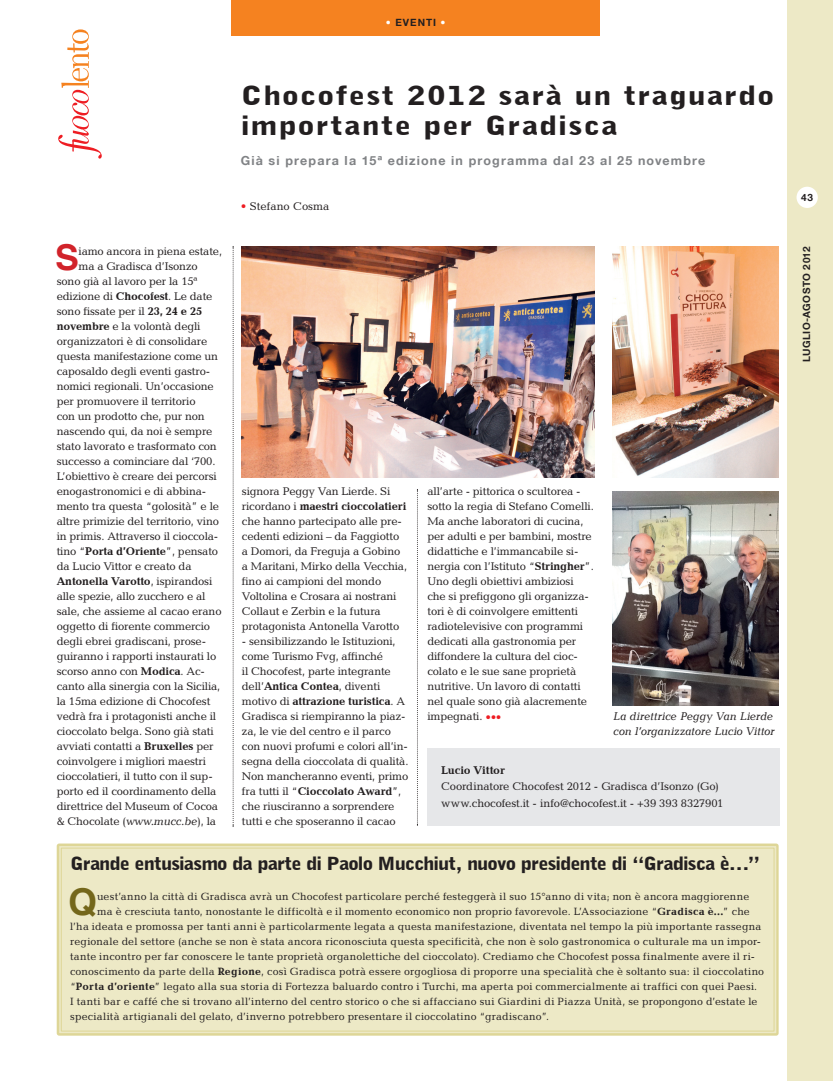
<style>
.page{position:relative;width:833px;height:1081px;background:#fff}
.page>*{position:absolute;margin:0;border:0;box-sizing:border-box;transform-origin:0 0}
.t1{font:700 37px "Helvetica";color:#74671b}
.t2{font:700 35.62px "Helvetica";color:#d1232a}
.NOT_USED_Normale{font:900 26px/30px "Bell Gothic BT";letter-spacing:.035em;color:#231f20;scale:1.25 1}
.new_Body{font:900 18px "Bell Gothic BT";letter-spacing:-.045em;color:#231f20;scale:1.13 1}
.NOT_USED_Normale-2{font:700 12.5px "Helvetica Neue LT";letter-spacing:.09em;color:#808285}
.new_Body-2{font:11.25px/15px "Candida LT";letter-spacing:-.015em;color:#231f20}
.new_Body-3{font:italic 11.25px/15px "Candida LT";letter-spacing:-.015em;color:#231f20}
.new_Body-4{font:700 11.25px "Candida LT";letter-spacing:-.015em;color:#231f20}
.t3{font:10.62px "Candida LT";letter-spacing:.02em;color:#231f20}
.NOT_USED_Normale-3{font:700 10px "Helvetica Neue LT";letter-spacing:.045em;color:#231f20}
.s1{color:#fff}
.s2{font-weight:700}
.s3{font-weight:400}
.s4{font-style:italic}
.s5{color:#ee1d23}
</style>
<div class="page">
<div style="left:788px;top:0;width:45px;height:1081px;background:#ede9c6"></div>
<div style="left:796px;top:187px;width:21px;height:21px;background:#fff;border-radius:50%"></div>
<svg style="left:58px;top:29px;width:44px;height:130px"></svg>
<svg style="left:417px;top:489px;width:1px;height:336px"></svg>
<svg style="left:233px;top:246px;width:1px;height:580px"></svg>
<div style="left:231px;top:0;width:369px;height:35px;background:#f58220"></div>
<div style="left:427px;top:748px;width:352px;height:77px;background:#e6e7e9"></div>
<div style="left:59px;top:846px;width:717px;height:187px;background:#ede9c6"></div>
<div style="left:57px;top:843px;width:721px;height:192px;border:2px solid #ded697"></div>
<div style="left:61px;top:847px;width:713px;height:184px;border:1px solid #ded697"></div>
<img style="left:242px;top:246px;width:352px;height:232px">
<img style="left:612px;top:246px;width:166px;height:232px">
<img style="left:612px;top:491px;width:166px;height:214px">
<p class="NOT_USED_Normale-3" style="left:386px;top:16px;width:61px"><span class="s1">•</span> EVENTI <span class="s1">•</span></p>
<p class="NOT_USED_Normale" style="left:241px;top:80px;width:428px">Chocofest 2012 sarà un traguardo importante per Gradisca</p>
<p class="NOT_USED_Normale-2" style="left:241px;top:153px;width:466px">Già si prepara la 15ª edizione in programma dal 23 al 25 novembre</p>
<p class="t2" style="left:55px;top:225px;width:25px">S</p>
<p class="new_Body-2" style="left:78px;top:244px;width:145px">iamo ancora in piena estate,</p>
<p class="new_Body-2" style="left:78px;top:259px;width:121px">ma a Gradisca d’Isonzo</p>
<p class="new_Body-2" style="left:57px;top:274px;width:142px">sono già al lavoro per la 15ª</p>
<p class="new_Body-2" style="left:57px;top:289px;width:157px">edizione di <span class="s2">Chocofest</span>. Le date</p>
<p class="new_Body-2" style="left:57px;top:304px;width:147px">sono fissate per il <span class="s2">23, 24 e 25</span></p>
<p class="new_Body-2" style="left:57px;top:319px;width:145px"><span class="s2">novembre</span> e la volontà degli</p>
<p class="new_Body-2" style="left:57px;top:334px;width:152px">organizzatori è di consolidare</p>
<p class="new_Body-2" style="left:57px;top:349px;width:163px">questa manifestazione come un</p>
<p class="new_Body-2" style="left:57px;top:364px;width:155px">caposaldo degli eventi gastro-</p>
<p class="new_Body-2" style="left:57px;top:379px;width:158px">nomici regionali. Un’occasione</p>
<p class="new_Body-2" style="left:57px;top:394px;width:140px">per promuovere il territorio</p>
<p class="new_Body-2" style="left:57px;top:409px;width:149px">con un prodotto che, pur non</p>
<p class="new_Body-2" style="left:57px;top:424px;width:157px">nascendo qui, da noi è sempre</p>
<p class="new_Body-2" style="left:57px;top:439px;width:162px">stato lavorato e trasformato con</p>
<p class="new_Body-2" style="left:57px;top:454px;width:160px">successo a cominciare dal ‘700.</p>
<p class="new_Body-2" style="left:57px;top:469px;width:162px">L’obiettivo è creare dei percorsi</p>
<p class="new_Body-2" style="left:57px;top:484px;width:151px">enogastronomici e di abbina-</p>
<p class="new_Body-2" style="left:57px;top:499px;width:164px">mento tra questa “golosità” e le</p>
<p class="new_Body-2" style="left:57px;top:514px;width:164px">altre primizie del territorio, vino</p>
<p class="new_Body-2" style="left:57px;top:529px;width:163px">in primis. Attraverso il cioccola-</p>
<p class="new_Body-2" style="left:57px;top:544px;width:163px">tino “<span class="s2">Porta d’Oriente</span>”, pensato</p>
<p class="new_Body-2" style="left:57px;top:559px;width:136px">da Lucio Vittor e creato da</p>
<p class="new_Body-4" style="left:57px;top:575px;width:157px">Antonella Varotto<span class="s3">, ispirandosi</span></p>
<p class="new_Body-2" style="left:57px;top:589px;width:150px">alle spezie, allo zucchero e al</p>
<p class="new_Body-2" style="left:57px;top:604px;width:166px">sale, che assieme al cacao erano</p>
<p class="new_Body-2" style="left:57px;top:619px;width:155px">oggetto di fiorente commercio</p>
<p class="new_Body-2" style="left:57px;top:634px;width:151px">degli ebrei gradiscani, prose-</p>
<p class="new_Body-2" style="left:57px;top:649px;width:161px">guiranno i rapporti instaurati lo</p>
<p class="new_Body-2" style="left:57px;top:664px;width:150px">scorso anno con <span class="s2">Modica</span>. Ac-</p>
<p class="new_Body-2" style="left:57px;top:679px;width:165px">canto alla sinergia con la Sicilia,</p>
<p class="new_Body-2" style="left:57px;top:694px;width:155px">la 15ma edizione di Chocofest</p>
<p class="new_Body-2" style="left:57px;top:709px;width:161px">vedrà fra i protagonisti anche il</p>
<p class="new_Body-2" style="left:57px;top:724px;width:159px">cioccolato belga. Sono già stati</p>
<p class="new_Body-2" style="left:57px;top:739px;width:158px">avviati contatti a <span class="s2">Bruxelles</span> per</p>
<p class="new_Body-2" style="left:57px;top:754px;width:151px">coinvolgere i migliori maestri</p>
<p class="new_Body-2" style="left:57px;top:769px;width:157px">cioccolatieri, il tutto con il sup-</p>
<p class="new_Body-2" style="left:57px;top:784px;width:161px">porto ed il coordinamento della</p>
<p class="new_Body-2" style="left:57px;top:799px;width:163px">direttrice del Museum of Cocoa</p>
<p class="new_Body-2" style="left:57px;top:814px;width:161px">&amp; Chocolate (<span class="s4">www.mucc.be</span>), la</p>
<p class="new_Body-2" style="left:241px;top:199px;width:90px"><span class="s5">•</span> Stefano Cosma</p>
<p class="new_Body-2" style="left:242px;top:484px;width:167px">signora Peggy Van Lierde. Si ricordano i <span class="s2">maestri cioccolatieri </span>che hanno partecipato alle pre&shy;cedenti edizioni – da Faggiotto a Domori, da Freguja a Gobino a Maritani, Mirko della Vecchia, fino ai campioni del mondo<br>Voltolina e Crosara ai nostrani<br>Collaut e Zerbin e la futura protagonista Antonella Varotto</p>
<p class="new_Body-2" style="left:242px;top:634px;width:168px">- sensibilizzando le Istituzioni, come Turismo Fvg, affinché<br>il Chocofest, parte integrante dell’<span class="s2">Antica Contea</span>, diventi motivo di <span class="s2">attrazione turistica</span>. A<br>Gradisca si riempiranno la piaz&shy;za, le vie del centro e il parco con nuovi profumi e colori all’in&shy;segna della cioccolata di qualità.<br>Non mancheranno eventi, primo fra tutti il “<span class="s2">Cioccolato Award</span>”, che riusciranno a sorprendere tutti e che sposeranno il cacao</p>
<p class="new_Body-2" style="left:427px;top:484px;width:168px">all’arte - pittorica o scultorea - sotto la regia di Stefano Comelli.<br>Ma anche laboratori di cucina, per adulti e per bambini, mostre didattiche e l’immancabile si&shy;nergia con l’Istituto “<span class="s2">Stringher</span>”.<br>Uno degli obiettivi ambiziosi che si prefiggono gli organizza&shy;tori è di coinvolgere emittenti radiotelevisive con programmi dedicati alla gastronomia per diffondere la cultura del cioc&shy;colato e le sue sane proprietà nutritive. Un lavoro di contatti nel quale sono già alacremente impegnati. <span class="s5">•••</span></p>
<p class="new_Body-3" style="left:613px;top:709px;width:163px">La direttrice Peggy Van Lierde con l’organizzatore Lucio Vittor</p>
<p class="new_Body-4" style="left:441px;top:764px;width:65px">Lucio Vittor</p>
<p class="new_Body-2" style="left:441px;top:779px;width:279px">Coordinatore Chocofest 2012 - Gradisca d’Isonzo (Go)</p>
<p class="new_Body-2" style="left:441px;top:795px;width:284px">www.chocofest.it - info@chocofest.it - +39 393 8327901</p>
<p class="new_Body" style="left:70px;top:852px;width:612px">Grande entusiasmo da parte di Paolo Mucchiut, nuovo presidente di “Gradisca è…”</p>
<p class="t1" style="left:68px;top:869px;width:30px">Q</p>
<p class="t3" style="left:97px;top:890px;width:653px">uest’anno la città di Gradisca avrà un Chocofest particolare perché festeggerà il suo 15°anno di vita; non è ancora maggiorenne</p>
<p class="t3" style="left:97px;top:905px;width:654px">ma è cresciuta tanto, nonostante le difficoltà e il momento economico non proprio favorevole. L’Associazione “<span class="s2">Gradisca è...</span>” che</p>
<p class="t3" style="left:70px;top:920px;width:693px">l’ha ideata e promossa per tanti anni è particolarmente legata a questa manifestazione, diventata nel tempo la più importante rassegna</p>
<p class="t3" style="left:70px;top:935px;width:692px">regionale del settore (anche se non è stata ancora riconosciuta questa specificità, che non è solo gastronomica o culturale ma un impor-</p>
<p class="t3" style="left:70px;top:950px;width:686px">tante incontro per far conoscere le tante proprietà organolettiche del cioccolato). Crediamo che Chocofest possa finalmente avere il ri-</p>
<p class="t3" style="left:70px;top:965px;width:695px">conoscimento da parte della <span class="s2">Regione</span>, così Gradisca potrà essere orgogliosa di proporre una specialità che è soltanto sua: il cioccolatino</p>
<p class="t3" style="left:70px;top:980px;width:688px">“<span class="s2">Porta d’oriente</span>” legato alla sua storia di Fortezza baluardo contro i Turchi, ma aperta poi commercialmente ai traffici con quei Paesi.</p>
<p class="t3" style="left:70px;top:995px;width:689px">I tanti bar e caffé che si trovano all’interno del centro storico o che si affacciano sui Giardini di Piazza Unità, se propongono d’estate le</p>
<p class="t3" style="left:70px;top:1010px;width:480px">specialità artigianali del gelato, d’inverno potrebbero presentare il cioccolatino “gradiscano”.</p>
<p class="NOT_USED_Normale-3" style="left:801px;top:191px;width:13px">43</p>
<p class="NOT_USED_Normale-3" style="left:800px;top:362px;width:117px;rotate:-90deg">LUGLIO-AGOSTO 2012</p>
</div>
